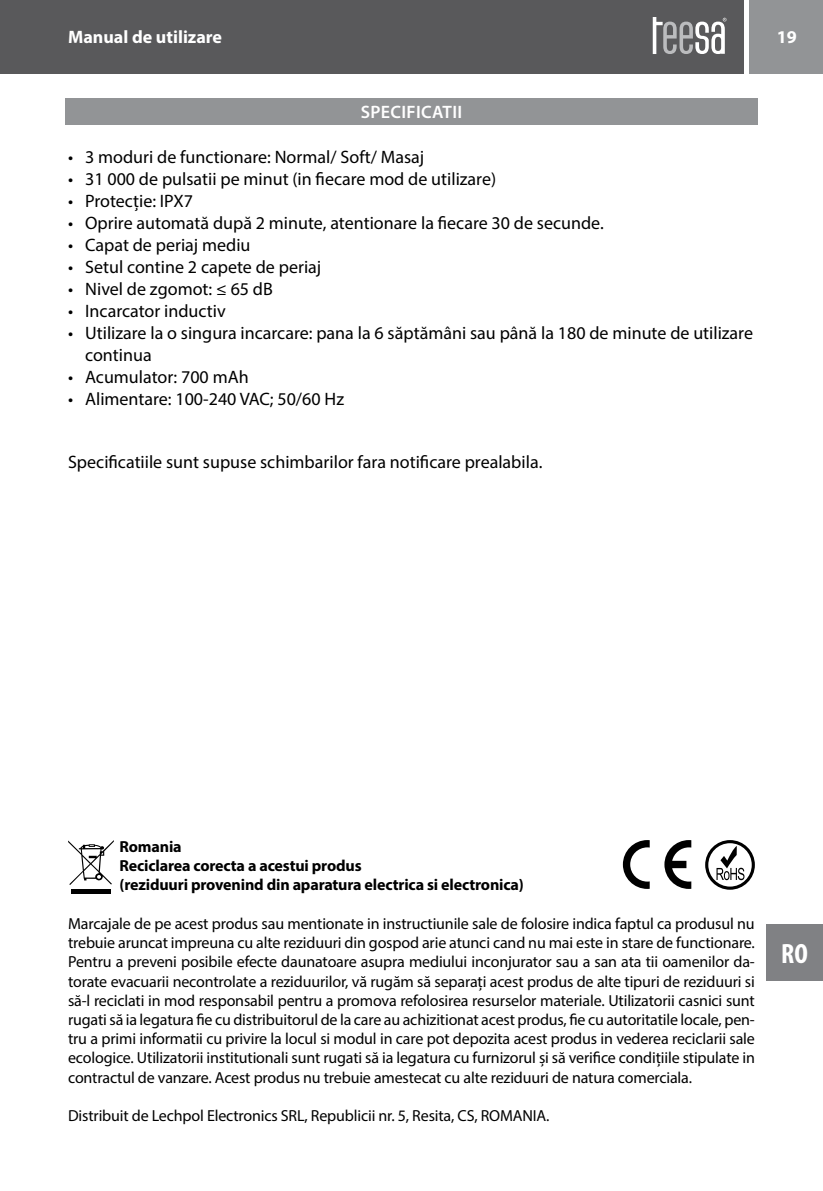
<style>
.page{position:relative;width:823px;height:1191px;background:#fff}
.page>*{position:absolute;margin:0;border:0;box-sizing:border-box;transform-origin:0 0}
.t1{font:700 condensed 28px "Myriad Pro";color:#fff}
.t2{font:18px/22px "Myriad Pro";color:#000}
.t3{font:700 18px "Myriad Pro";color:#fff}
.t4{font:600 18px "Myriad Pro";letter-spacing:.02em;color:#fff}
.t5{font:16px/19.2px "Myriad Pro";letter-spacing:-.01em;color:#000;text-align:justify}
.t6{font:700 16px/19.2px "Myriad Pro";letter-spacing:-.01em;color:#000}
</style>
<div class="page">
<div style="left:748px;top:0;width:74px;height:74px;background:#929496"></div>
<div style="left:0;top:0;width:743px;height:74px;background:#59595b"></div>
<svg style="left:652px;top:17px;width:74px;height:37px"></svg>
<div style="left:765px;top:924px;width:57px;height:57px;background:#808184"></div>
<div style="left:65px;top:98px;width:692px;height:27px;background:#929496"></div>
<svg style="left:68px;top:840px;width:46px;height:45px"></svg>
<div style="left:71px;top:889px;width:40px;height:5px;background:#000"></div>
<svg style="left:705px;top:840px;width:49px;height:49px"></svg>
<svg style="left:622px;top:840px;width:27px;height:49px"></svg>
<svg style="left:664px;top:840px;width:27px;height:49px"></svg>
<p class="t3" style="left:68px;top:25px;width:155px">Manual de utilizare</p>
<p class="t3" style="left:776px;top:25px;width:21px">19</p>
<p class="t4" style="left:360px;top:101px;width:103px">SPECIFICATII</p>
<p class="t2" style="left:68px;top:145px;width:357px">• 3 moduri de functionare: Normal/ Soft/ Masaj</p>
<p class="t2" style="left:68px;top:167px;width:429px">• 31 000 de pulsatii pe minut (in fiecare mod de utilizare)</p>
<p class="t2" style="left:68px;top:189px;width:126px">• Protecție: IPX7</p>
<p class="t2" style="left:68px;top:211px;width:537px">• Oprire automată după 2 minute, atentionare la fiecare 30 de secunde.</p>
<p class="t2" style="left:68px;top:233px;width:184px">• Capat de periaj mediu</p>
<p class="t2" style="left:68px;top:255px;width:254px">• Setul contine 2 capete de periaj</p>
<p class="t2" style="left:68px;top:277px;width:206px">• Nivel de zgomot: ≤ 65 dB</p>
<p class="t2" style="left:68px;top:299px;width:159px">• Incarcator inductiv</p>
<p class="t2" style="left:85px;top:321px;width:669px;text-indent:-17px">• Utilizare la o singura incarcare: pana la 6 săptămâni sau până la 180 de minute de utilizare continua</p>
<p class="t2" style="left:68px;top:365px;width:182px">• Acumulator: 700 mAh</p>
<p class="t2" style="left:68px;top:387px;width:277px">• Alimentare: 100-240 VAC; 50/60 Hz</p>
<p class="t2" style="left:68px;top:450px;width:475px">Specificatiile sunt supuse schimbarilor fara notificare prealabila.</p>
<p class="t6" style="left:119px;top:836px;width:405px">Romania<br>Reciclarea corecta a acestui produs<br>(reziduuri provenind din aparatura electrica si electronica)</p>
<p class="t5" style="left:68px;top:913px;width:688px">Marcajale de pe acest produs sau mentionate in instructiunile sale de folosire indica faptul ca produsul nu trebuie aruncat impreuna cu alte reziduuri din gospod arie atunci cand nu mai este in stare de functionare.<br>Pentru a preveni posibile efecte daunatoare asupra mediului inconjurator sau a san ata tii oamenilor da&shy;torate evacuarii necontrolate a reziduurilor, vă rugăm să separați acest produs de alte tipuri de reziduuri si să-l reciclati in mod responsabil pentru a promova refolosirea resurselor materiale. Utilizatorii casnici sunt rugati să ia legatura fie cu distribuitorul de la care au achizitionat acest produs, fie cu autoritatile locale, pen&shy;tru a primi informatii cu privire la locul si modul in care pot depozita acest produs in vederea reciclarii sale ecologice. Utilizatorii institutionali sunt rugati să ia legatura cu furnizorul și să verifice condițiile stipulate in contractul de vanzare. Acest produs nu trebuie amestecat cu alte reziduuri de natura comerciala.</p>
<p class="t5" style="left:68px;top:1105px;width:482px">Distribuit de Lechpol Electronics SRL, Republicii nr. 5, Resita, CS, ROMANIA.</p>
<h1 class="t1" style="left:780px;top:936px;width:28px">RO</h1>
</div>
